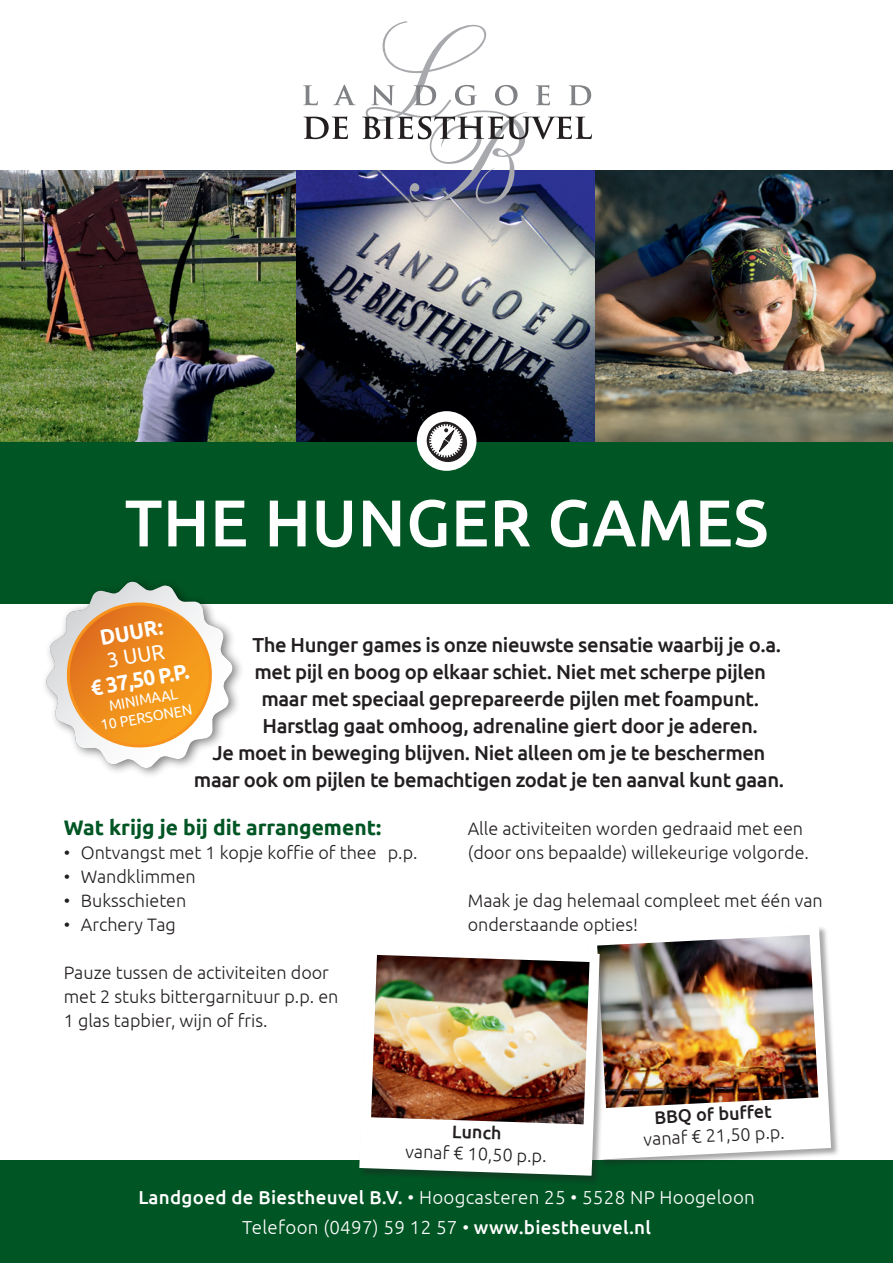
<style>
.page{position:relative;width:893px;height:1263px;background:#fff}
.page>*{position:absolute;margin:0;border:0;box-sizing:border-box;transform-origin:0 0}
.t1{font:500 66px "Ubuntu";letter-spacing:.01em;color:#fff}
.t2{font:700 21.75px "Ubuntu";color:#fff;scale:.95 1}
.t3{font:21.75px "Ubuntu";color:#fff;scale:.95 1}
.t4{font:700 21px "Ubuntu";color:#005524}
.t5{font:500 20.25px "Ubuntu";letter-spacing:-.02em;color:#231f20}
.t6{font:300 18.75px/30px "Ubuntu";letter-spacing:.015em;color:#fff;text-align:center}
.t7{font:300 18px/24px "Ubuntu";color:#231f20}
.t8{font:500 18px "Ubuntu";color:#231f20}
.t9{font:15px/18px "Ubuntu";color:#fff;text-align:center;scale:.95 1}
.s1{font-weight:500}
</style>
<div class="page">
<div style="left:0;top:1161px;width:893px;height:102px;background:#005524"></div>
<img style="left:0;top:170px;width:297px;height:272px">
<img style="left:594px;top:170px;width:298px;height:272px">
<svg style="left:297px;top:170px;width:297px;height:272px;background:#5d606a"></svg>
<div style="left:0;top:442px;width:893px;height:162px;background:#005524"></div>
<svg style="left:303px;top:85px;width:15px;height:20px"></svg>
<svg style="left:333px;top:85px;width:23px;height:20px"></svg>
<svg style="left:303px;top:116px;width:45px;height:23px"></svg>
<svg style="left:362px;top:21px;width:230px;height:185px"></svg>
<div style="left:417px;top:411px;width:59px;height:60px;background:#fff;border-radius:50%"></div>
<div style="left:429px;top:424px;width:38px;height:38px;border:2px solid #231f20;border-radius:50%"></div>
<svg style="left:426px;top:421px;width:39px;height:39px"></svg>
<img style="left:45px;top:581px;width:196px;height:195px">
<svg style="left:46px;top:582px;width:187px;height:186px"></svg>
<div style="left:586px;top:926px;width:254px;height:242px;background:#231f20;opacity:.4"></div>
<svg style="left:587px;top:926px;width:244px;height:233px"></svg>
<img style="left:597px;top:935px;width:221px;height:173px">
<div style="left:359px;top:946px;width:250px;height:239px;background:#231f20;opacity:.4"></div>
<svg style="left:359px;top:946px;width:241px;height:230px"></svg>
<img style="left:371px;top:955px;width:218px;height:169px">
<h1 class="t1" style="left:125px;top:481px;width:645px">THE HUNGER GAMES</h1>
<p class="t2" style="left:98px;top:624px;width:68px;rotate:-10deg">Duur:</p>
<p class="t3" style="left:105px;top:648px;width:62px;rotate:-10deg">3 uur</p>
<p class="t5" style="left:252px;top:632px;width:530px">The Hunger games is onze nieuwste sensatie waarbij je o.a.</p>
<p class="t5" style="left:254px;top:659px;width:513px">met pijl en boog op elkaar schiet. Niet met scherpe pijlen</p>
<p class="t5" style="left:261px;top:686px;width:499px">maar met speciaal geprepareerde pijlen met foampunt.</p>
<p class="t5" style="left:263px;top:713px;width:497px">Harstlag gaat omhoog, adrenaline giert door je aderen.</p>
<p class="t5" style="left:213px;top:740px;width:554px">Je moet in beweging blijven. Niet alleen om je te beschermen</p>
<p class="t5" style="left:194px;top:767px;width:592px">maar ook om pijlen te bemachtigen zodat je ten aanval kunt gaan.</p>
<p class="t4" style="left:64px;top:815px;width:319px">Wat krijg je bij dit arrangement:</p>
<p class="t7" style="left:64px;top:840px;width:355px">• Ontvangst met 1 kopje koffie of thee p.p.</p>
<p class="t7" style="left:64px;top:864px;width:134px">• Wandklimmen</p>
<p class="t7" style="left:64px;top:888px;width:124px">• Buksschieten</p>
<p class="t7" style="left:64px;top:912px;width:114px">• Archery Tag</p>
<p class="t7" style="left:64px;top:960px;width:276px">Pauze tussen de activiteiten door met 2 stuks bittergarnituur p.p. en<br>1 glas tapbier, wijn of fris.</p>
<p class="t2" style="left:89px;top:675px;width:106px;rotate:-10deg">€ 37,50 p.p.</p>
<p class="t9" style="left:96px;top:698px;width:99px;rotate:-10deg">Minim aal<br>10 personen</p>
<p class="t7" style="left:468px;top:816px;width:343px">Alle activiteiten worden gedraaid met een (door ons bepaalde) willekeurige volgorde.</p>
<p class="t7" style="left:468px;top:888px;width:357px">Maak je dag helemaal compleet met één van onderstaande opties!</p>
<p class="t8" style="left:452px;top:1120px;width:51px;rotate:2deg">Lunch</p>
<p class="t7" style="left:406px;top:1139px;width:143px;rotate:2deg">vanaf € 10,50 p.p.</p>
<p class="t8" style="left:654px;top:1106px;width:119px;rotate:-3deg">BBQ of buff et</p>
<p class="t7" style="left:643px;top:1127px;width:143px;rotate:-3deg">vanaf € 21,50 p.p.</p>
<p class="t6" style="left:138px;top:1181px;width:618px"><span class="s1">Landgoed de Biestheuvel B.V.</span> • Hoogcasteren 25 • 5528 NP Hoogeloon<br>Telefoon (0497) 59 12 57 • <span class="s1">www.biestheuvel.nl</span></p>
</div>
